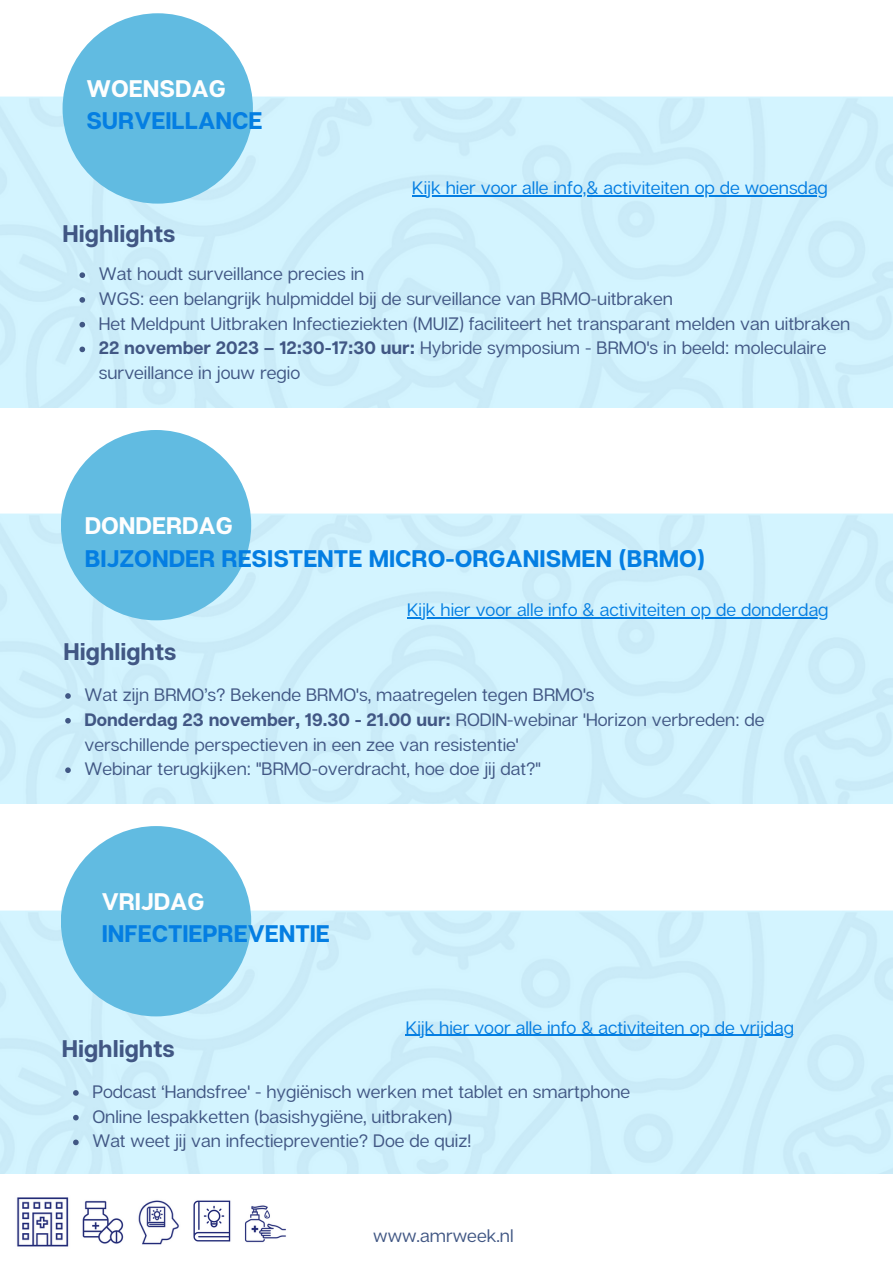
<style>
.page{position:relative;width:893px;height:1264px;background:#fff}
.page>*{position:absolute;margin:0;border:0;box-sizing:border-box;transform-origin:0 0}
.t1{font:700 24px "Articulat CF";color:#047ee2}
.t2{font:700 24px "Articulat CF";color:#415784}
.t3{font:700 24px "Articulat CF";color:#fefefe}
.t4{font:18px/24.8px "Articulat CF";color:#415784}
.t5{font:18px "Articulat CF";color:#047ee2}
.s1{font-weight:700}
</style>
<div class="page">
<img style="left:0;top:910px;width:892px;height:263px">
<div style="left:61px;top:826px;width:190px;height:190px;background:#61bbe1;border-radius:50%"></div>
<hr style="left:406px;top:1034px;width:388px;height:1px;background:#047ee2">
<svg style="left:73px;top:1090px;width:6px;height:5px"></svg>
<svg style="left:73px;top:1114px;width:6px;height:6px"></svg>
<svg style="left:73px;top:1139px;width:6px;height:6px"></svg>
<img style="left:0;top:513px;width:892px;height:290px">
<div style="left:61px;top:430px;width:190px;height:190px;background:#61bbe1;border-radius:50%"></div>
<hr style="left:407px;top:617px;width:421px;height:1px;background:#047ee2">
<svg style="left:65px;top:693px;width:6px;height:5px"></svg>
<svg style="left:65px;top:718px;width:6px;height:5px"></svg>
<svg style="left:65px;top:767px;width:6px;height:6px"></svg>
<img style="left:17px;top:1197px;width:52px;height:50px">
<img style="left:82px;top:1200px;width:42px;height:44px">
<img style="left:138px;top:1200px;width:41px;height:45px">
<img style="left:193px;top:1200px;width:38px;height:42px">
<img style="left:244px;top:1205px;width:42px;height:38px">
<img style="left:0;top:97px;width:892px;height:310px">
<div style="left:63px;top:13px;width:190px;height:191px;background:#61bbe1;border-radius:50%"></div>
<hr style="left:412px;top:195px;width:415px;height:1px;background:#047ee2">
<svg style="left:79px;top:272px;width:6px;height:6px"></svg>
<svg style="left:79px;top:297px;width:6px;height:6px"></svg>
<svg style="left:79px;top:322px;width:6px;height:5px"></svg>
<svg style="left:79px;top:346px;width:6px;height:6px"></svg>
<p class="t3" style="left:86px;top:73px;width:141px">WOENSDAG</p>
<p class="t1" style="left:86px;top:106px;width:177px">SURVEILLANCE</p>
<p class="t2" style="left:63px;top:218px;width:114px">Highlights</p>
<p class="t5" style="left:412px;top:176px;width:417px">Kijk hier voor alle info,&amp; activiteiten op de woensdag</p>
<p class="t4" style="left:99px;top:261px;width:267px">Wat houdt surveillance precies in</p>
<p class="t4" style="left:99px;top:286px;width:575px">WGS: een belangrijk hulpmiddel bij de surveillance van BRMO-uitbraken</p>
<p class="t4" style="left:99px;top:310px;width:753px">Het Meldpunt Uitbraken Infectieziekten (MUIZ) faciliteert het transparant melden van uitbraken</p>
<p class="t4" style="left:99px;top:335px;width:729px"><span class="s1">22 november 2023 – 12:30-17:30 uur:</span> Hybride symposium - BRMO's in beeld: moleculaire surveillance in jouw regio</p>
<p class="t3" style="left:85px;top:510px;width:150px">DONDERDAG</p>
<p class="t1" style="left:85px;top:543px;width:622px">BIJZONDER RESISTENTE MICRO-ORGANISMEN (BRMO)</p>
<p class="t5" style="left:407px;top:598px;width:423px">Kijk hier voor alle info &amp; activiteiten op de donderdag</p>
<p class="t2" style="left:64px;top:636px;width:114px">Highlights</p>
<p class="t4" style="left:84px;top:681px;width:511px">Wat zijn BRMO’s? Bekende BRMO's, maatregelen tegen BRMO's</p>
<p class="t4" style="left:84px;top:706px;width:681px"><span class="s1">Donderdag 23 november, 19.30 - 21.00 uur:</span> RODIN-webinar 'Horizon verbreden: de verschillende perspectieven in een zee van resistentie'</p>
<p class="t4" style="left:84px;top:756px;width:458px">Webinar terugkijken: "BRMO-overdracht, hoe doe jij dat?"</p>
<p class="t3" style="left:102px;top:886px;width:104px">VRIJDAG</p>
<p class="t1" style="left:102px;top:918px;width:229px">INFECTIEPREVENTIE</p>
<p class="t2" style="left:62px;top:1033px;width:114px">Highlights</p>
<p class="t5" style="left:406px;top:1016px;width:390px">Kijk hier voor alle info &amp; activiteiten op de vrijdag</p>
<p class="t4" style="left:92px;top:1078px;width:539px">Podcast ‘Handsfree' - hygiënisch werken met tablet en smartphone</p>
<p class="t4" style="left:92px;top:1103px;width:361px">Online lespakketten (basishygiëne, uitbraken)</p>
<p class="t4" style="left:92px;top:1128px;width:380px">Wat weet jij van infectiepreventie? Doe de quiz!</p>
<p class="t4" style="left:373px;top:1223px;width:142px">www.amrweek.nl</p>
</div>
